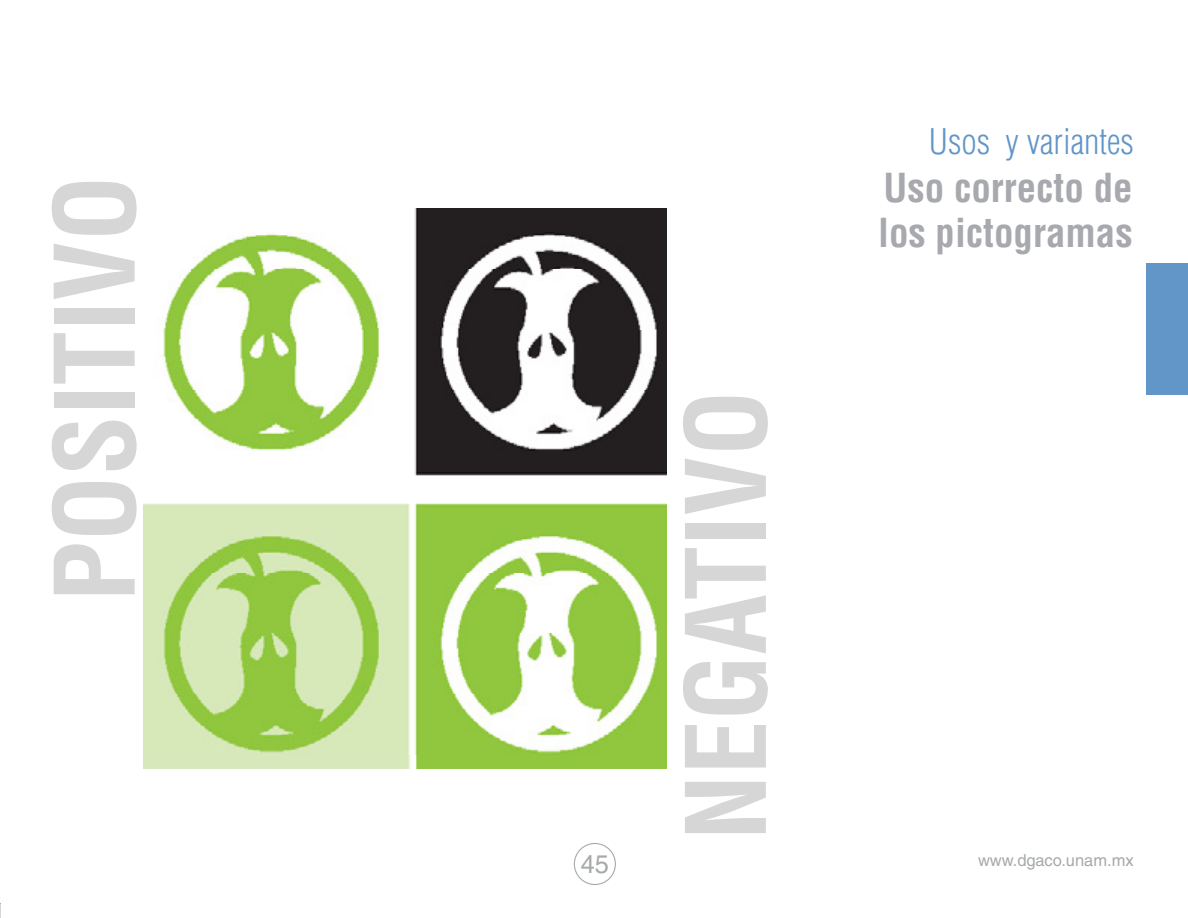
<style>
.page{position:relative;width:1188px;height:918px;background:#fff}
.page>*{position:absolute;margin:0;border:0;box-sizing:border-box;transform-origin:0 0}
.t1{font:700 condensed 108px "Helvetica LT Std";color:#d6d6d6}
.t2{font:700 condensed 39px/44.8px "Helvetica LT Std";color:#a8a9ae}
.t3{font:300 condensed 34.5px "Helvetica LT Std";color:#6295c8}
.t4{font:25.5px "Helvetica LT Std";color:#a7aaaa}
.t5{font:16.5px "Helvetica LT Std";color:#a7aaaa}
</style>
<div class="page">
<div style="left:574px;top:843px;width:42px;height:42px;border:1px solid #a7aaaa;border-radius:50%"></div>
<div style="left:1146px;top:263px;width:42px;height:131px;background:#6295c8"></div>
<svg style="left:0;top:902px;width:1px;height:16px"></svg>
<img style="left:144px;top:209px;width:522px;height:559px">
<h1 class="t1" style="left:28px;top:602px;width:428px;rotate:-90deg">POSITIVO</h1>
<p class="t3" style="left:929px;top:120px;width:207px">Usos y variantes</p>
<h1 class="t1" style="left:659px;top:840px;width:452px;rotate:-90deg">NEGATIVO</h1>
<p class="t2" style="left:878px;top:165px;width:256px">Uso correcto de los pictogramas</p>
<p class="t4" style="left:581px;top:849px;width:30px">45</p>
<p class="t5" style="left:978px;top:851px;width:157px">www.dgaco.unam.mx</p>
</div>
